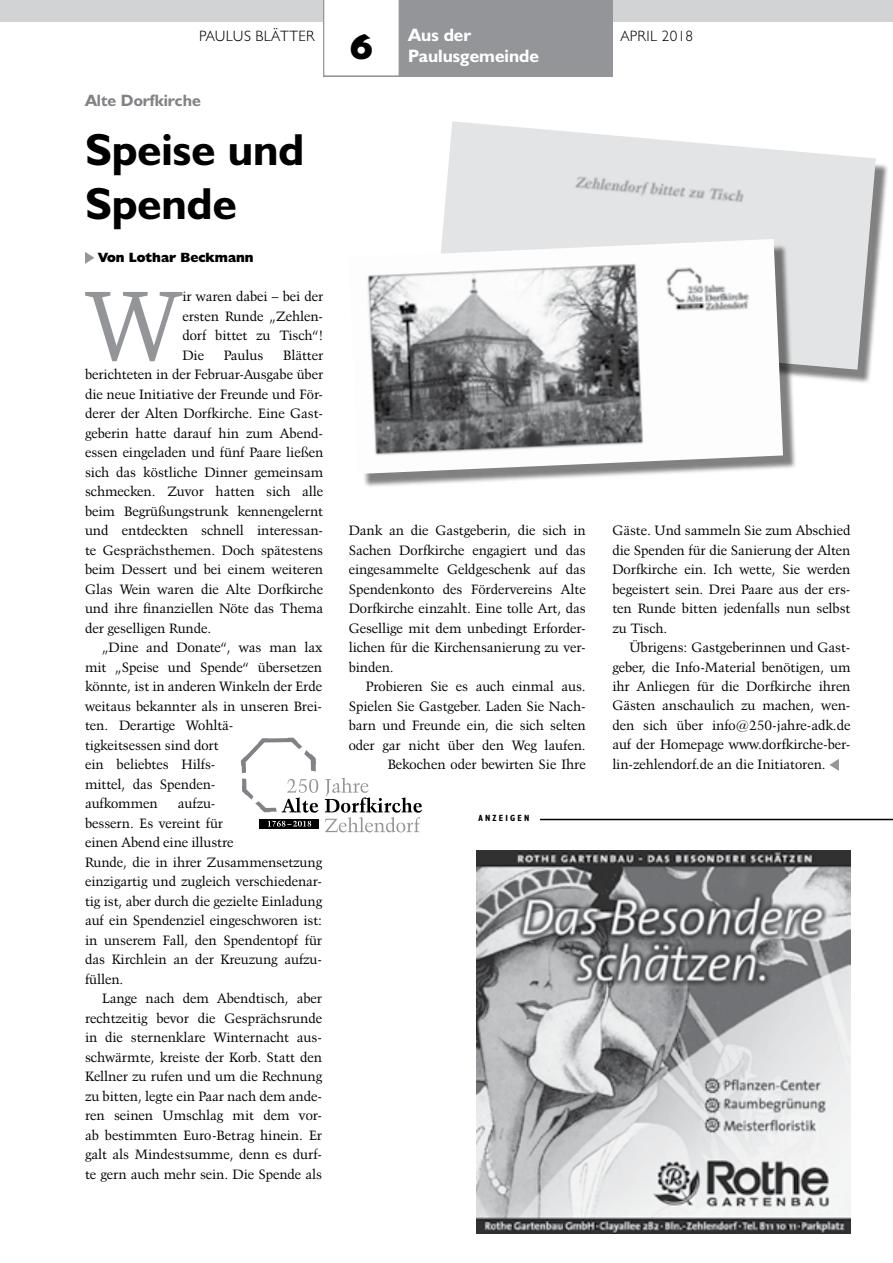
<style>
.page{position:relative;width:893px;height:1263px;background:#fff}
.page>*{position:absolute;margin:0;border:0;box-sizing:border-box;transform-origin:0 0}
.t1{font:97.8px "Kuenstler 480 BT";color:#939598}
.t2{font:700 45px/54px "Humanist 521 BT";color:#000}
.t3{font:800 36px "Humanist 521 BT";color:#000}
.t4{font:700 18px/21.6px "Humanist 521 BT";color:#fff}
.t5{font:700 16.5px "Humanist 521 BT";color:#808285}
.t6{font:300 15px "Humanist 521 BT";letter-spacing:.025em;color:#000}
.t7{font:13.5px/19.5px "Kuenstler 480 BT";color:#000;text-align:justify}
.t8{font:800 13.5px "Humanist 521 BT";color:#000}
.t9{font:700 condensed 9px "Humanist 521 BT";letter-spacing:.25em;color:#000}
</style>
<div class="page">
<img style="left:476px;top:850px;width:374px;height:383px">
<hr style="left:540px;top:819px;width:353px;height:1px;background:#000">
<div style="left:0;top:0;width:893px;height:21px;background:#d1d3d4"></div>
<div style="left:323px;top:0;width:289px;height:77px;background:#939598"></div>
<div style="left:324px;top:0;width:75px;height:76px;background:#fff"></div>
<div style="left:439px;top:126px;width:450px;height:257px;background:#000;opacity:.5"></div>
<img style="left:439px;top:121px;width:437px;height:249px">
<svg style="left:241px;top:738px;width:181px;height:94px"></svg>
<svg style="left:85px;top:252px;width:9px;height:12px"></svg>
<svg style="left:829px;top:759px;width:10px;height:12px"></svg>
<div style="left:354px;top:244px;width:442px;height:243px;background:#000;opacity:.5"></div>
<img style="left:354px;top:239px;width:429px;height:235px">
<p class="t6" style="left:199px;top:27px;width:117px">PAULUS BLÄTTER</p>
<h3 class="t4" style="left:408px;top:23px;width:132px">Aus der<br>Paulusgemeinde</h3>
<p class="t6" style="left:621px;top:27px;width:74px">APRIL 2018</p>
<h3 class="t3" style="left:350px;top:24px;width:25px">6</h3>
<p class="t5" style="left:85px;top:90px;width:117px">Alte Dorfkirche</p>
<h2 class="t2" style="left:85px;top:121px;width:221px">Speise und<br>Spende</h2>
<p class="t8" style="left:98px;top:249px;width:157px">Von Lothar Beckmann</p>
<h1 class="t1" style="left:85px;top:266px;width:99px">W</h1>
<p class="t7" style="left:182px;top:287px;width:142px">ir waren dabei – bei der ersten Runde „Zehlen&shy;dorf bittet zu Tisch“!<br>Die</p>
<p class="t7" style="left:85px;top:345px;width:240px;text-indent:198px">Blätter berichteten in der Februar-Ausgabe über die neue Initiative der Freunde und För&shy;derer der Alten Dorfkirche. Eine Gast&shy;geberin hatte darauf hin zum Abend&shy;essen eingeladen und fünf Paare ließen sich das köstliche Dinner gemeinsam schmecken. Zuvor hatten sich alle beim Begrüßungstrunk kennengelernt und entdeckten schnell interessan&shy;te Gesprächsthemen. Doch spätestens beim Dessert und bei einem weiteren Glas Wein waren die Alte Dorfkirche und ihre finanziellen Nöte das Thema der geselligen Runde.</p>
<p class="t7" style="left:85px;top:638px;width:239px;text-align:left;text-indent:17px">„Dine and Donate“, was man lax mit „Speise und Spende“ übersetzen könnte, ist in anderen Winkeln der Erde weitaus bekannter als in unseren Brei&shy;ten. Derartige Wohltä-<br>tigkeitsessen sind dort<br>ein beliebtes Hilfs-<br>mittel, das Spenden-<br>aufkommen</p>
<p class="t7" style="left:224px;top:345px;width:41px">Paulus</p>
<p class="t7" style="left:85px;top:793px;width:239px;text-align:left;text-indent:93px">aufzu-<br>bessern. Es vereint für<br>einen Abend eine illustre<br>Runde, die in ihrer Zusammensetzung einzigartig und zugleich verschiedenar&shy;tig ist, aber durch die gezielte Einladung auf ein Spendenziel eingeschworen ist: in unserem Fall, den Spendentopf für das Kirchlein an der Kreuzung aufzu&shy;füllen.</p>
<p class="t7" style="left:85px;top:988px;width:239px;text-indent:17px">Lange nach dem Abendtisch, aber rechtzeitig bevor die Gesprächsrunde in die sternenklare Winternacht aus&shy;schwärmte, kreiste der Korb. Statt den Kellner zu rufen und um die Rechnung zu bitten, legte ein Paar nach dem ande&shy;ren seinen Umschlag mit dem vor&shy;ab bestimmten Euro-Betrag hinein. Er galt als Mindestsumme, denn es durf&shy;te gern auch mehr sein. Die Spende als</p>
<p class="t7" style="left:349px;top:520px;width:239px">Dank an die Gastgeberin, die sich in Sachen Dorfkirche engagiert und das eingesammelte Geldgeschenk auf das Spendenkonto des Fördervereins Alte Dorfkirche einzahlt. Eine tolle Art, das Gesellige mit dem unbedingt Erforder&shy;lichen für die Kirchensanierung zu ver&shy;binden.</p>
<p class="t7" style="left:349px;top:676px;width:239px;text-align:right">Probieren Sie es auch einmal aus.<br>Spielen Sie Gastgeber. Laden Sie Nach&shy;barn und Freunde ein, die sich selten oder gar nicht über den Weg laufen.<br>Bekochen oder bewirten Sie Ihre</p>
<p class="t9" style="left:478px;top:812px;width:52px">ANZEIGEN</p>
<p class="t7" style="left:612px;top:520px;width:240px">Gäste. Und sammeln Sie zum Abschied die Spenden für die Sanierung der Alten Dorfkirche ein. Ich wette, Sie werden begeistert sein. Drei Paare aus der ers&shy;ten Runde bitten jedenfalls nun selbst zu Tisch.</p>
<p class="t7" style="left:612px;top:637px;width:240px;text-indent:17px">Übrigens: Gastgeberinnen und Gast&shy;geber, die Info-Material benötigen, um ihr Anliegen für die Dorfkirche ihren Gästen anschaulich zu machen, wen&shy;den sich über info@250-jahre-adk.de auf der Homepage www.dorfkirche-ber&shy;lin-zehlendorf.de an die Initiatoren.</p>
</div>
